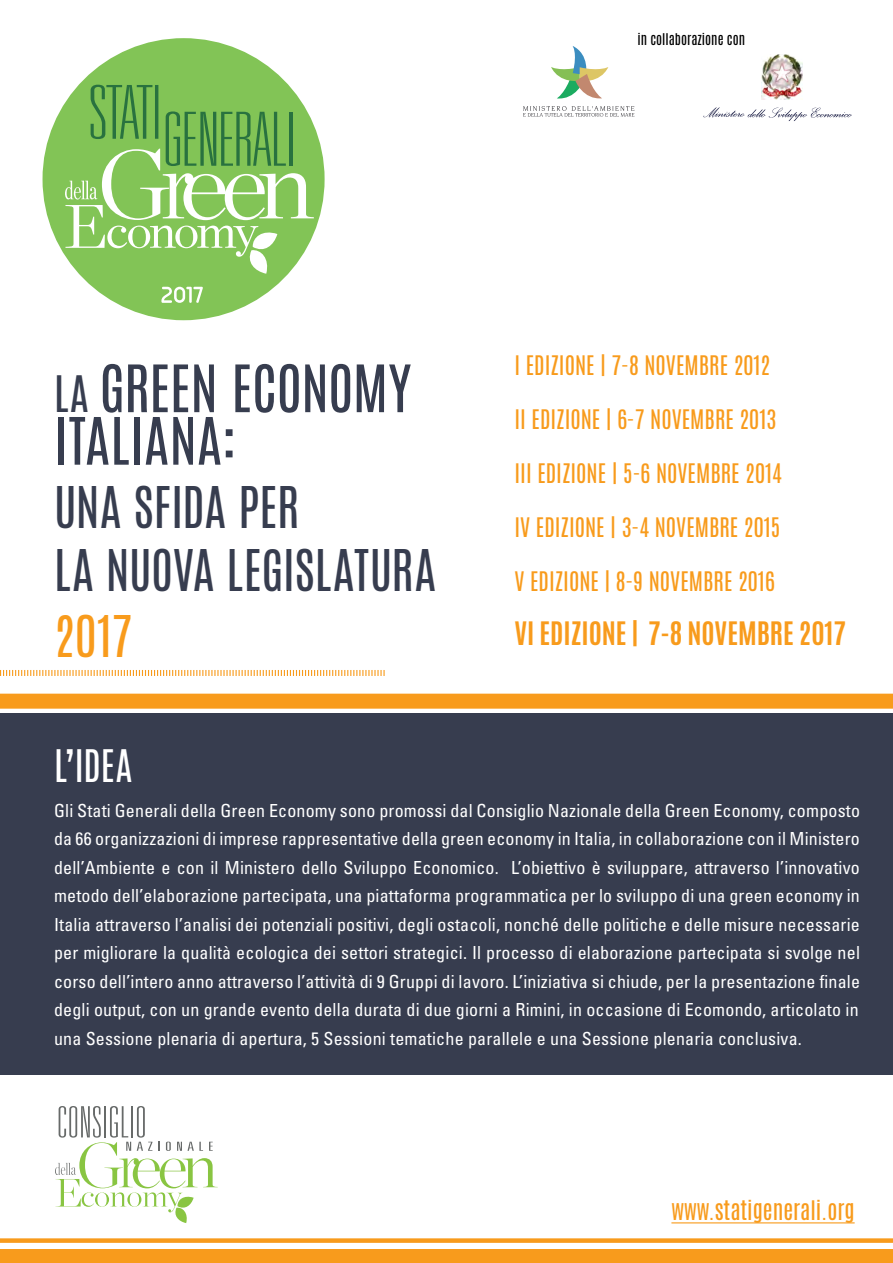
<style>
.page{position:relative;width:893px;height:1263px;background:#fff}
.page>*{position:absolute;margin:0;border:0;box-sizing:border-box;transform-origin:0 0}
.t1{font:55.5px/52.5px "Antonio";letter-spacing:-.005em;color:#373d4f}
.t2{font:48px/63px "Antonio";letter-spacing:-.005em;color:#373d4f}
.t3{font:48px "Antonio";color:#f89b1c}
.t4{font:37.5px "Antonio";color:#fff}
.t5{font:700 27px "Antonio";color:#f89b1c}
.t6{font:22.5px "Antonio";color:#f89b1c}
.t7{font:condensed 18px/28.5px "Univers LT Std";letter-spacing:.01em;color:#fff;text-align:justify}
.t8{font:13.5px "Antonio";color:#000}
.s1{font-size:42px}
</style>
<div class="page">
<div style="left:0;top:713px;width:893px;height:361px;background:#373d4f"></div>
<svg style="left:0;top:670px;width:385px;height:6px"></svg>
<div style="left:0;top:1249px;width:893px;height:14px;background:#f89b1c"></div>
<div style="left:0;top:1238px;width:893px;height:5px;background:#f89b1c"></div>
<svg style="left:523px;top:106px;width:111px;height:11px"></svg>
<svg style="left:551px;top:46px;width:57px;height:53px"></svg>
<hr style="left:671px;top:1222px;width:184px;height:1px;background:#f89b1c">
<svg style="left:55px;top:1106px;width:163px;height:117px"></svg>
<img style="left:762px;top:54px;width:40px;height:46px">
<svg style="left:703px;top:107px;width:149px;height:14px"></svg>
<div style="left:0;top:694px;width:893px;height:15px;background:#f89b1c"></div>
<div style="left:43px;top:38px;width:282px;height:282px;background:#82c456;border-radius:50%"></div>
<svg style="left:65px;top:85px;width:249px;height:189px"></svg>
<svg style="left:161px;top:287px;width:42px;height:16px"></svg>
<p class="t8" style="left:637px;top:29px;width:109px">in collaborazione con</p>
<h1 class="t1" style="left:54px;top:363px;width:359px"><span class="s1">LA</span> GREEN ECONOMY<br>ITALIANA:</h1>
<h2 class="t2" style="left:54px;top:476px;width:384px">UNA SFIDA PER<br>LA NUOVA LEGISLATURA</h2>
<h2 class="t3" style="left:54px;top:601px;width:80px">2017</h2>
<h3 class="t4" style="left:54px;top:738px;width:80px">L’IDEA</h3>
<p class="t6" style="left:514px;top:348px;width:257px">I EDIZIONE | 7-8 NOVEMBRE 2012</p>
<p class="t6" style="left:514px;top:402px;width:263px">II EDIZIONE | 6-7 NOVEMBRE 2013</p>
<p class="t6" style="left:514px;top:456px;width:269px">III EDIZIONE | 5-6 NOVEMBRE 2014</p>
<p class="t6" style="left:514px;top:510px;width:268px">IV EDIZIONE | 3-4 NOVEMBRE 2015</p>
<p class="t6" style="left:514px;top:564px;width:262px">V EDIZIONE | 8-9 NOVEMBRE 2016</p>
<h3 class="t5" style="left:514px;top:613px;width:333px">VI EDIZIONE | 7-8 NOVEMBRE 2017</h3>
<p class="t7" style="left:54px;top:796px;width:807px">Gli Stati Generali della Green Economy sono promossi dal Consiglio Nazionale della Green Economy, composto da 66 organizzazioni di imprese rappresentative della green economy in Italia, in collaborazione con il Ministero dell’Ambiente e con il Ministero dello Sviluppo Economico. L’obiettivo è sviluppare, attraverso l’innovativo metodo dell’elaborazione partecipata, una piattaforma programmatica per lo sviluppo di una green economy in Italia attraverso l’analisi dei potenziali positivi, degli ostacoli, nonché delle politiche e delle misure necessarie per migliorare la qualità ecologica dei settori strategici. Il processo di elaborazione partecipata si svolge nel corso dell’intero anno attraverso l’attività di 9 Gruppi di lavoro. L’iniziativa si chiude, per la presentazione finale degli output, con un grande evento della durata di due giorni a Rimini, in occasione di Ecomondo, articolato in una Sessione plenaria di apertura, 5 Sessioni tematiche parallele e una Sessione plenaria conclusiva.</p>
<p class="t6" style="left:671px;top:1193px;width:185px">www.statigenerali.org</p>
</div>
